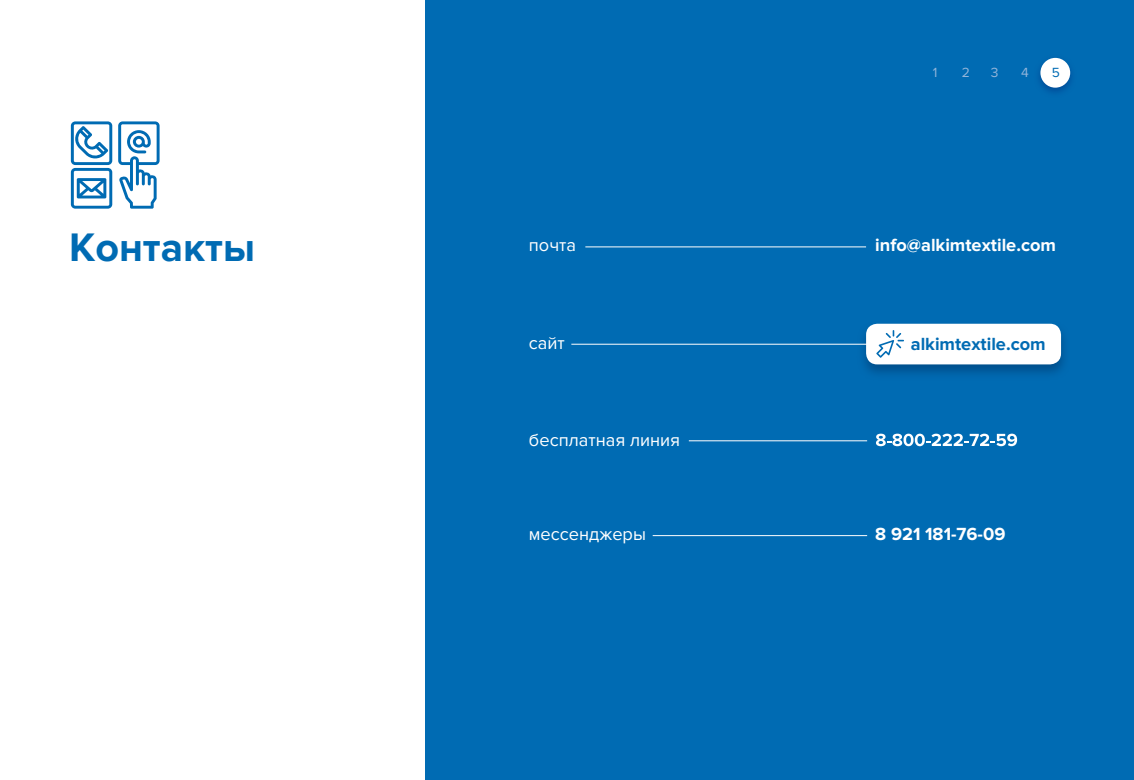
<style>
.page{position:relative;width:1134px;height:780px;background:#fff}
.page>*{position:absolute;margin:0;border:0;box-sizing:border-box;transform-origin:0 0}
.t1{font:700 41.25px "Proxima Nova";color:#006bb3}
.t2{font:18.25px "Proxima Nova";color:#fff}
.t3{font:700 18.25px "Proxima Nova";color:#fff}
.t4{font:700 18.25px "Proxima Nova";color:#006bb3}
.t5{font:13.75px "Proxima Nova";color:#93b5da}
.t6{font:13.75px "Proxima Nova";color:#006bb3}
</style>
<div class="page">
<div style="left:425px;top:0;width:709px;height:780px;background:#006bb3"></div>
<svg style="left:856px;top:323px;width:209px;height:51px"></svg>
<div style="left:866px;top:324px;width:195px;height:40px;background:#fff;border-radius:11px"></div>
<div style="left:1040px;top:58px;width:30px;height:30px;background:#fff;border-radius:50%"></div>
<hr style="left:585px;top:246px;width:281px;height:1px;background:#fff">
<hr style="left:689px;top:440px;width:178px;height:1px;background:#fff">
<hr style="left:653px;top:535px;width:214px;height:1px;background:#fff">
<hr style="left:571px;top:344px;width:298px;height:1px;background:#fff">
<svg style="left:71px;top:121px;width:41px;height:88px"></svg>
<svg style="left:118px;top:121px;width:42px;height:88px"></svg>
<svg style="left:876px;top:330px;width:28px;height:28px"></svg>
<svg style="left:876px;top:433px;width:141px;height:13px"></svg>
<p class="t5" style="left:933px;top:65px;width:6px">1</p>
<p class="t5" style="left:962px;top:65px;width:10px">2</p>
<p class="t5" style="left:991px;top:65px;width:9px">3</p>
<p class="t5" style="left:1021px;top:65px;width:9px">4</p>
<p class="t6" style="left:1052px;top:65px;width:10px">5</p>
<h1 class="t1" style="left:69px;top:223px;width:187px">Контакты</h1>
<p class="t2" style="left:529px;top:234px;width:49px">почта</p>
<p class="t3" style="left:875px;top:234px;width:182px">info@alkimtextile.com</p>
<p class="t2" style="left:529px;top:332px;width:37px">сайт</p>
<p class="t4" style="left:911px;top:333px;width:136px">alkimtextile.com</p>
<p class="t2" style="left:529px;top:429px;width:153px">бесплатная линия</p>
<p class="t2" style="left:529px;top:523px;width:119px">мессенджеры</p>
<p class="t3" style="left:875px;top:523px;width:132px">8 921 181-76-09</p>
</div>
